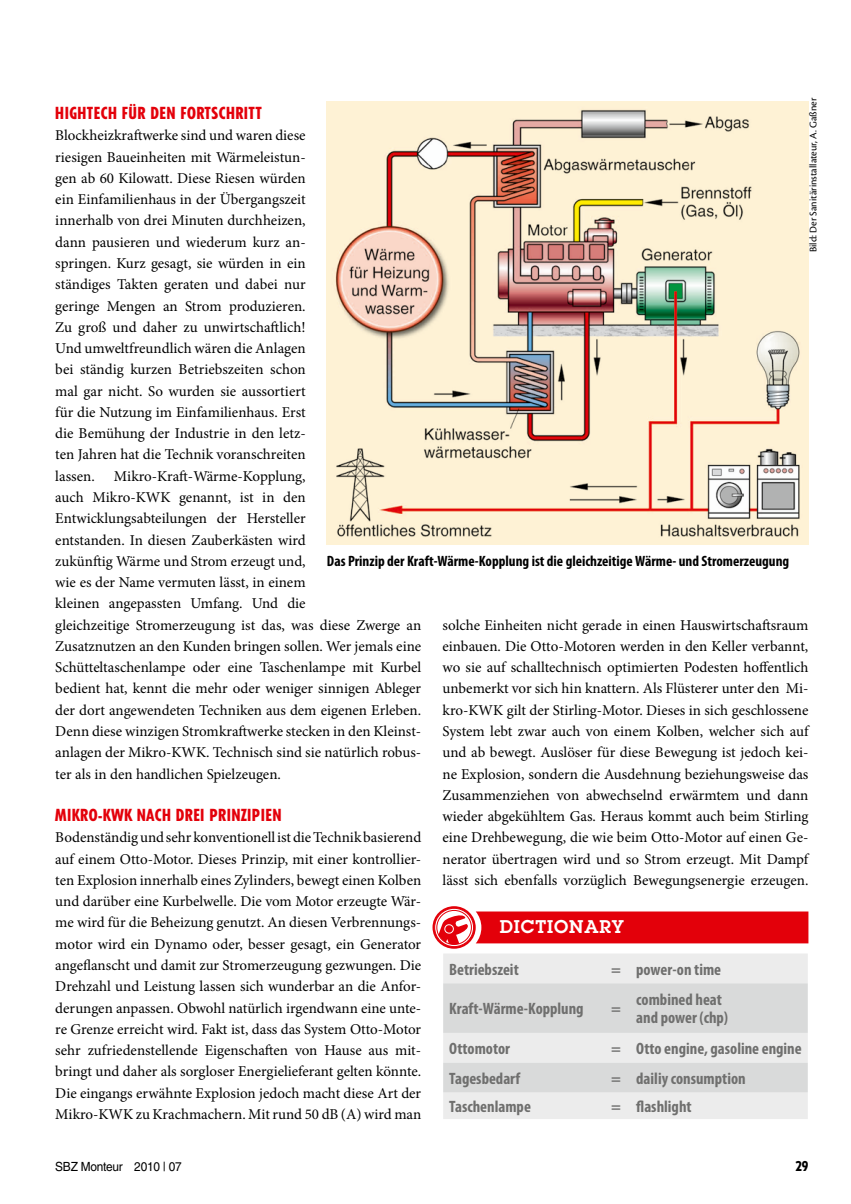
<style>
.page{position:relative;width:851px;height:1204px;background:#fff}
.page>*{position:absolute;margin:0;border:0;box-sizing:border-box;transform-origin:0 0}
.t1{font:600 18px "Lubalin Graph Std";letter-spacing:.05em;color:#fff}
.t2{font:700 condensed 16.5px/18px "Myriad Pro";color:#6f6f6e}
.t3{font:800 condensed 16.5px "Tempo Std";letter-spacing:.03em;color:#e3000a}
.t4{font:15px/21.3px "Minion Pro";color:#000;text-align:justify}
.t5{font:700 condensed 15px "Myriad Pro";color:#000}
.t6{font:800 condensed 13.5px "Tempo Std";color:#000}
.t7{font:12.6px "Helvetica LT Std";letter-spacing:-.02em;color:#000;scale:.94 1}
.t8{font:10.5px "Cronos Pro";color:#000}
</style>
<div class="page">
<svg style="left:433px;top:907px;width:41px;height:40px"></svg>
<div style="left:432px;top:906px;width:43px;height:42px;border:3px solid #e3000a;border-radius:50%"></div>
<svg style="left:434px;top:908px;width:39px;height:38px"></svg>
<div style="left:434px;top:908px;width:39px;height:38px;border:1px solid #e3000a;border-radius:50%"></div>
<svg style="left:437px;top:914px;width:31px;height:30px"></svg>
<div style="left:436px;top:909px;width:36px;height:35px;border:1px solid #e3000a;border-radius:50%"></div>
<div style="left:475px;top:911px;width:333px;height:32px;background:#e3000a"></div>
<img style="left:327px;top:101px;width:481px;height:443px">
<div style="left:443px;top:954px;width:364px;height:164px;background:#ececec"></div>
<svg style="left:443px;top:983px;width:364px;height:109px;background:#dedfdf"></svg>
<p class="t8" style="left:807px;top:252px;width:156px;rotate:-90deg">Bild: Der Sanitärinstallateur, A. Gaßner</p>
<p class="t3" style="left:55px;top:103px;width:208px">HIGHTECH FÜR DEN FORTSCHRITT</p>
<p class="t4" style="left:55px;top:125px;width:252px">Blockheizkraftwerke sind und waren diese riesigen Baueinheiten mit Wärmeleistun&shy;gen ab 60 Kilowatt. Diese Riesen würden ein Einfamilienhaus in der Übergangszeit innerhalb von drei Minuten durchheizen, dann pausieren und wiederum kurz an&shy;springen. Kurz gesagt, sie würden in ein ständiges Takten geraten und dabei nur geringe Mengen an Strom produzieren.<br>Zu groß und daher zu unwirtschaftlich!<br>Und umweltfreundlich wären die Anlagen bei ständig kurzen Betriebszeiten schon mal gar nicht. So wurden sie aussortiert für die Nutzung im Einfamilienhaus. Erst die Bemühung der Industrie in den letz&shy;ten Jahren hat die Technik voranschreiten lassen.</p>
<p class="t4" style="left:55px;top:465px;width:367px;text-align:left;text-indent:59px">Mikro-Kraft-Wärme-Kopplung,<br>auch Mikro-KWK genannt, ist in den Entwicklungsabteilungen der Hersteller<br>entstanden. In diesen Zauberkästen wird<br>zukünftig Wärme und Strom erzeugt und,<br>wie es der Name vermuten lässt, in einem<br>kleinen angepassten Umfang. Und die<br>gleichzeitige Stromerzeugung ist das, was diese Zwerge an Zusatznutzen an den Kunden bringen sollen. Wer jemals eine Schütteltaschenlampe oder eine Taschenlampe mit Kurbel bedient hat, kennt die mehr oder weniger sinnigen Ableger der dort angewendeten Techniken aus dem eigenen Erleben.<br>Denn diese winzigen Stromkraftwerke stecken in den Kleinst&shy;anlagen der Mikro-KWK. Technisch sind sie natürlich robus&shy;ter als in den handlichen Spielzeugen.</p>
<p class="t3" style="left:55px;top:804px;width:228px">MIKRO-KWK NACH DREI PRINZIPI EN</p>
<p class="t4" style="left:55px;top:827px;width:367px">Bodenständig und sehr konventionell ist die Technik basierend auf einem Otto-Motor. Dieses Prinzip, mit einer kontrollier&shy;ten Explosion innerhalb eines Zylinders, bewegt einen Kolben und darüber eine Kurbelwelle. Die vom Motor erzeugte Wär&shy;me wird für die Beheizung genutzt. An diesen Verbrennungs&shy;motor wird ein Dynamo oder, besser gesagt, ein Generator angeflanscht und damit zur Stromerzeugung gezwungen. Die Drehzahl und Leistung lassen sich wunderbar an die Anfor&shy;derungen anpassen. Obwohl natürlich irgendwann eine unte&shy;re Grenze erreicht wird. Fakt ist, dass das System Otto-Motor sehr zufriedenstellende Eigenschaften von Hause aus mit&shy;bringt und daher als sorgloser Energielieferant gelten könnte.<br>Die eingangs erwähnte Explosion jedoch macht diese Art der Mikro-KWK zu Krachmachern. Mit rund 50 dB (A) wird man</p>
<p class="t5" style="left:327px;top:551px;width:464px">Das Prinzip der Kraft-Wärme-Kopplung ist die gleichzeitige Wärme- und Stromerzeugung</p>
<p class="t4" style="left:442px;top:614px;width:367px">solche Einheiten nicht gerade in einen Hauswirtschaftsraum einbauen. Die Otto-Motoren werden in den Keller verbannt, wo sie auf schalltechnisch optimierten Podesten hoffentlich unbemerkt vor sich hin knattern. Als Flüsterer unter den Mi&shy;kro-KWK gilt der Stirling-Motor. Dieses in sich geschlossene System lebt zwar auch von einem Kolben, welcher sich auf und ab bewegt. Auslöser für diese Bewegung ist jedoch kei&shy;ne Explosion, sondern die Ausdehnung beziehungsweise das Zusammenziehen von abwechselnd erwärmtem und dann wieder abgekühltem Gas. Heraus kommt auch beim Stirling eine Drehbewegung, die wie beim Otto-Motor auf einen Ge&shy;nerator übertragen wird und so Strom erzeugt. Mit Dampf lässt sich ebenfalls vorzüglich Bewegungsenergie erzeugen.</p>
<p class="t1" style="left:499px;top:914px;width:126px">DICTIONARY</p>
<p class="t2" style="left:449px;top:959px;width:71px">Betriebszeit</p>
<p class="t2" style="left:611px;top:959px;width:111px">= power-on time</p>
<p class="t2" style="left:449px;top:999px;width:136px">Kraft-Wärme-Kopplung</p>
<p class="t2" style="left:611px;top:999px;width:11px">=</p>
<p class="t2" style="left:636px;top:990px;width:93px">combined heat and power (chp)</p>
<p class="t2" style="left:449px;top:1039px;width:62px">Ottomotor</p>
<p class="t2" style="left:611px;top:1039px;width:192px">= Otto engine, gasoline engine</p>
<p class="t2" style="left:449px;top:1068px;width:73px">Tagesbedarf</p>
<p class="t2" style="left:611px;top:1068px;width:136px">= dailiy consumption</p>
<p class="t2" style="left:449px;top:1096px;width:83px">Taschenlampe</p>
<p class="t2" style="left:611px;top:1096px;width:82px">= flashlight</p>
<p class="t7" style="left:55px;top:1158px;width:136px">SBZ Monteur 2010 | 07</p>
<p class="t6" style="left:795px;top:1157px;width:14px">29</p>
</div>
